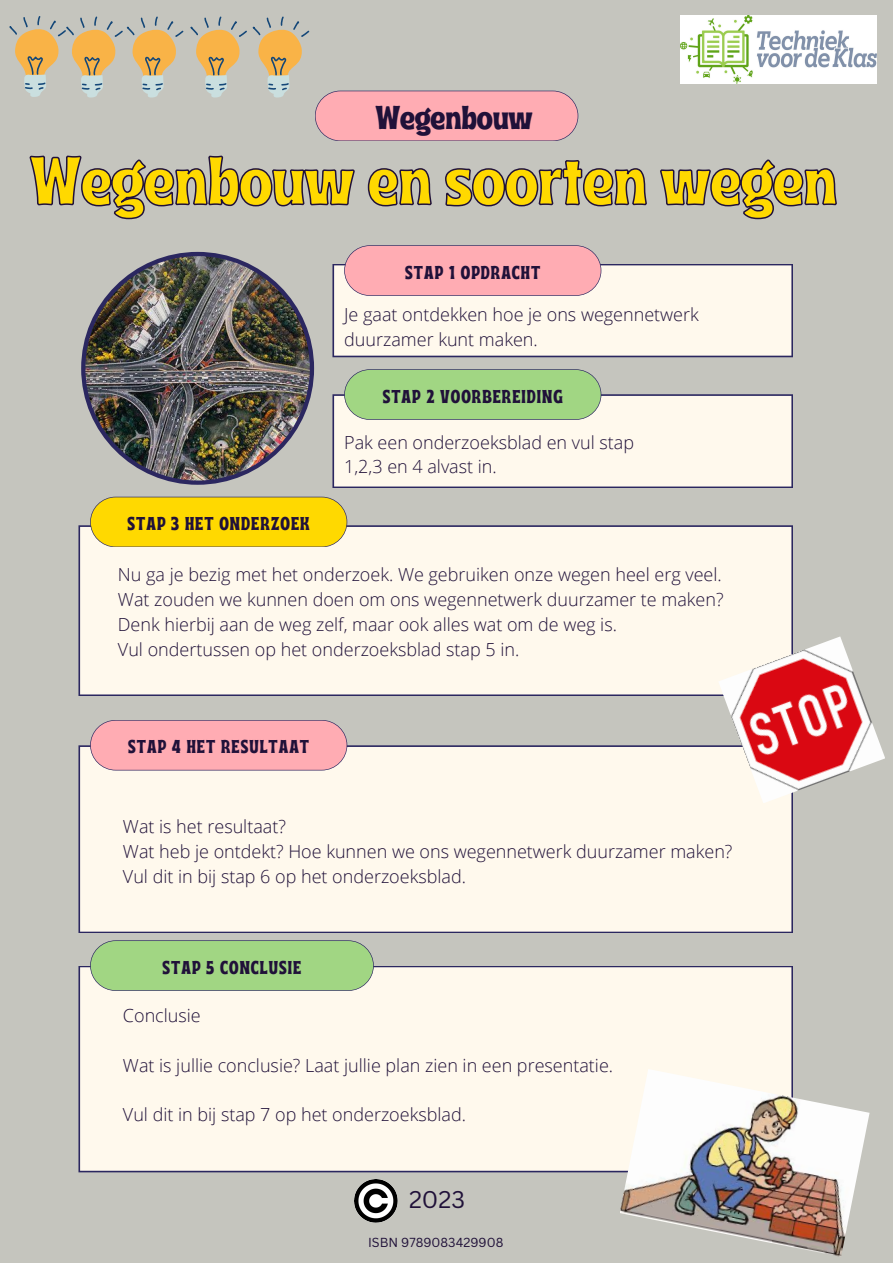
<style>
.page{position:relative;width:893px;height:1263px;background:#c5c5be}
.page>*{position:absolute;margin:0;border:0;box-sizing:border-box;transform-origin:0 0}
.t1{font:68.1px "Ayr Tropika Island Int";color:#ffd900}
.t2{font:33.08px "Ayr Tropika Island Int";color:#201139}
.t3{font:23.55px "Canva Sans";color:#201139}
.t4{font:18.6px "Ayr Tropika Island Int";letter-spacing:.055em;color:#201139}
.t5{font:300 18px/24.8px "Open Sans";color:#201139}
.t6{font:12.75px "Canva Sans";color:#201139}
</style>
<div class="page">
<div style="left:78px;top:966px;width:715px;height:206px;background:#fff9ed"></div>
<div style="left:78px;top:745px;width:715px;height:188px;background:#fff9ed"></div>
<div style="left:78px;top:525px;width:715px;height:171px;background:#fff9ed"></div>
<svg style="left:90px;top:497px;width:257px;height:50px"></svg>
<svg style="left:332px;top:245px;width:461px;height:112px"></svg>
<svg style="left:332px;top:369px;width:461px;height:119px"></svg>
<svg style="left:90px;top:720px;width:257px;height:50px"></svg>
<svg style="left:90px;top:940px;width:284px;height:51px"></svg>
<img style="left:81px;top:252px;width:233px;height:233px">
<svg style="left:29px;top:155px;width:808px;height:65px"></svg>
<svg style="left:315px;top:91px;width:263px;height:50px"></svg>
<img style="left:718px;top:636px;width:167px;height:167px">
<img style="left:620px;top:1069px;width:249px;height:188px">
<img style="left:681px;top:16px;width:195px;height:67px">
<img style="left:354px;top:1180px;width:43px;height:42px">
<svg style="left:9px;top:16px;width:174px;height:82px"></svg>
<svg style="left:190px;top:16px;width:119px;height:82px"></svg>
<p class="t2" style="left:375px;top:86px;width:159px">Wegenbouw</p>
<h1 class="t1" style="left:30px;top:116px;width:808px">Wegenbouw en soorten wegen</h1>
<p class="t4" style="left:405px;top:254px;width:137px">STAP 1 OPDRACHT</p>
<h4 class="t5" style="left:344px;top:302px;width:356px">Je gaat ontdekken hoe je ons wegennetwerk duurzamer kunt maken.</h4>
<p class="t4" style="left:383px;top:378px;width:182px">STAP 2 VOORBEREIDING</p>
<p class="t4" style="left:128px;top:506px;width:184px">STAP 3 HET ONDERZOEK</p>
<p class="t5" style="left:344px;top:429px;width:291px">Pak een onderzoeksblad en vul stap<br>1,2,3 en 4 alvast in.</p>
<h5 class="t5" style="left:118px;top:562px;width:607px">Nu ga je bezig met het onderzoek. We gebruiken onze wegen heel erg veel.<br>Wat zouden we kunnen doen om ons wegennetwerk duurzamer te maken?<br>Denk hierbij aan de weg zelf, maar ook alles wat om de weg is.<br>Vul ondertussen op het onderzoeksblad stap 5 in.</h5>
<p class="t4" style="left:128px;top:729px;width:182px">STAP 4 HET RESULTAAT</p>
<p class="t5" style="left:123px;top:814px;width:611px">Wat is het resultaat?<br>Wat heb je ontdekt? Hoe kunnen we ons wegennetwerk duurzamer maken?<br>Vul dit in bij stap 6 op het onderzoeksblad.</p>
<p class="t4" style="left:163px;top:949px;width:140px">STAP 5 CONCLUSIE</p>
<h4 class="t5" style="left:123px;top:1003px;width:79px">Conclusie</h4>
<h5 class="t5" style="left:123px;top:1052px;width:492px">Wat is jullie conclusie? Laat jullie plan zien in een presentatie.</h5>
<h4 class="t5" style="left:123px;top:1102px;width:344px">Vul dit in bij stap 7 op het onderzoeksblad.</h4>
<h5 class="t3" style="left:409px;top:1182px;width:57px">2023</h5>
<h5 class="t6" style="left:368px;top:1233px;width:137px">ISBN 9789083429908</h5>
</div>
